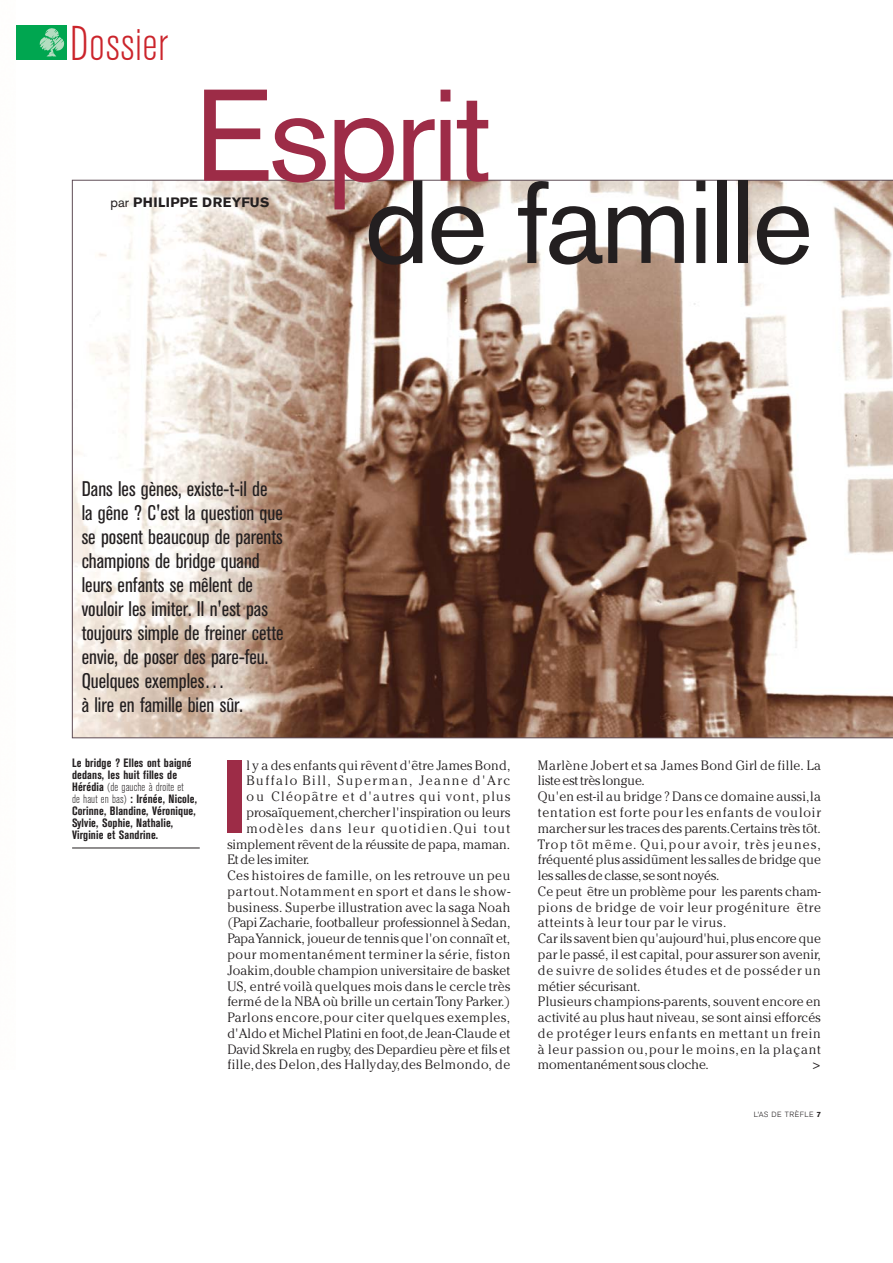
<style>
.page{position:relative;width:893px;height:1263px;background:#fff}
.page>*{position:absolute;margin:0;border:0;box-sizing:border-box;transform-origin:0 0}
.t1{font:129px "Akzidenz Grotesk BE";letter-spacing:-.03em;color:#9d2c47}
.t2{font:117px "Akzidenz Grotesk BE";letter-spacing:-.025em;color:#231f20}
.t3{font:300 condensed 48.3px "Akzidenz Grotesk BE";letter-spacing:.01em;color:#cb242b}
.t4{font:condensed 21px/24px "Akzidenz Grotesk BE";color:#231f20}
.t5{font:300 13.5px/15.8px "Cheltenham";letter-spacing:.015em;color:#231f20}
.t6{font:300 13.5px "Cheltenham";letter-spacing:.045em;color:#231f20}
.t7{font:300 13.5px "Cheltenham";letter-spacing:.095em;color:#231f20}
.t8{font:300 13.5px "Cheltenham";letter-spacing:-.005em;color:#231f20}
.t9{font:300 13.5px "Cheltenham";letter-spacing:.035em;color:#231f20}
.t10{font:300 13.5px "Cheltenham";letter-spacing:.06em;color:#231f20}
.t11{font:300 13.5px "Cheltenham";letter-spacing:.115em;color:#231f20}
.t12{font:700 13.5px "Akzidenz Grotesk BE";letter-spacing:.005em;color:#231f20}
.t13{font:700 condensed 12px/12px "Akzidenz Grotesk BE";letter-spacing:.01em;color:#231f20}
.t14{font:300 7.5px "Akzidenz Grotesk BE";letter-spacing:.06em;color:#231f20}
.s1{font-weight:400}
.s2{font-weight:300}
.s3{font-weight:700}
</style>
<div class="page">
<div style="left:17px;top:25px;width:50px;height:35px;background:#00a650"></div>
<svg style="left:39px;top:28px;width:26px;height:28px"></svg>
<svg style="left:72px;top:180px;width:820px;height:558px"></svg>
<div style="left:227px;top:760px;width:15px;height:73px;background:#9d2c47"></div>
<hr style="left:72px;top:848px;width:128px;height:1px;background:#231f20">
<h3 class="t3" style="left:70px;top:26px;width:100px">Dossier</h3>
<h1 class="t1" style="left:194px;top:90px;width:300px">Esprit</h1>
<h2 class="t2" style="left:364px;top:180px;width:450px">de famille</h2>
<p class="t12" style="left:110px;top:198px;width:160px"><span class="s1">par</span> PHILIPPE DREYFUS</p>
<p class="t4" style="left:82px;top:479px;width:203px">Dans les gènes, existe-t-il de la gêne ? C'est la question que se posent beaucoup de parents champions de bridge quand leurs enfants se mêlent de vouloir les imiter. Il n'est pas toujours simple de freiner cette envie, de poser des pare-feu.<br>Quelques exemples…<br>à lire en famille bien sûr.</p>
<p class="t13" style="left:72px;top:758px;width:126px">Le bridge ? Elles ont baigné dedans, les huit filles de<br>Hérédia <span class="s2">(de gauche à droite et<br>de haut en bas)</span> : Irénée, Nicole,<br>Corinne, Blandine, Véronique,<br>Sylvie, Sophie, Nathalie,<br>Virginie et Sandrine.</p>
<p class="t5" style="left:246px;top:758px;width:265px">l y a des enfants qui rêvent d'être James Bond,</p>
<p class="t11" style="left:246px;top:776px;width:265px">Buffalo Bill, Superman, Jeanne d'Arc</p>
<p class="t7" style="left:246px;top:792px;width:265px">ou Cléopâtre et d'autres qui vont, plus</p>
<p class="t5" style="left:246px;top:806px;width:265px">prosaïquement,chercher l'inspiration ou leurs</p>
<p class="t7" style="left:246px;top:823px;width:265px">modèles dans leur quotidien.Qui tout</p>
<p class="t5" style="left:227px;top:837px;width:284px">simplement rêvent de la réussite de papa, maman.</p>
<p class="t8" style="left:227px;top:855px;width:84px">Et de les imiter.</p>
<p class="t6" style="left:227px;top:871px;width:284px">Ces histoires de famille, on les retrouve un peu</p>
<p class="t10" style="left:227px;top:886px;width:284px">partout.Notamment en sport et dans le show-</p>
<p class="t5" style="left:227px;top:900px;width:284px">business. Superbe illustration avec la saga Noah</p>
<p class="t8" style="left:227px;top:918px;width:284px">(Papi Zacharie, footballeur professionnel à Sedan,</p>
<p class="t5" style="left:227px;top:932px;width:284px">Papa Yannick, joueur de tennis que l'on connaît et,</p>
<p class="t6" style="left:227px;top:949px;width:284px">pour momentanément terminer la série, fiston</p>
<p class="t5" style="left:227px;top:963px;width:284px">Joakim,double champion universitaire de basket</p>
<p class="t5" style="left:227px;top:979px;width:284px">US, entré voilà quelques mois dans le cercle très</p>
<p class="t5" style="left:227px;top:995px;width:284px">fermé de la NBA où brille un certain Tony Parker.)</p>
<p class="t6" style="left:227px;top:1013px;width:284px">Parlons encore,pour citer quelques exemples,</p>
<p class="t5" style="left:227px;top:1027px;width:284px">d'Aldo et Michel Platini en foot,de Jean-Claude et</p>
<p class="t5" style="left:227px;top:1042px;width:284px">David Skrela en rugby, des Depardieu père et fils et</p>
<p class="t9" style="left:227px;top:1060px;width:284px">fille,des Delon,des Hallyday,des Belmondo, de</p>
<p class="t5" style="left:538px;top:758px;width:284px">Marlène Jobert et sa James Bond Girl de fille. La liste est très longue.<br>Qu'en est-il au bridge ? Dans ce domaine aussi,la tentation est forte pour les enfants de vouloir marcher sur les traces des parents.Certains très tôt.<br>Trop tôt même. Qui,pour avoir, très jeunes, fréquenté plus assidûment les salles de bridge que les salles de classe, se sont noyés.<br>Ce peut être un problème pour les parents cham&shy;pions de bridge de voir leur progéniture être atteints à leur tour par le virus.<br>Car ils savent bien qu'aujourd'hui,plus encore que par le passé, il est capital, pour assurer son avenir, de suivre de solides études et de posséder un métier sécurisant.<br>Plusieurs champions-parents, souvent encore en activité au plus haut niveau, se sont ainsi efforcés de protéger leurs enfants en mettant un frein à leur passion ou,pour le moins,en la plaçant momentanément sous cloche.</p>
<p class="t5" style="left:813px;top:1058px;width:8px">&gt;</p>
<p class="t14" style="left:754px;top:1112px;width:68px">L’AS DE TRÈFLE <span class="s3">7</span></p>
</div>
